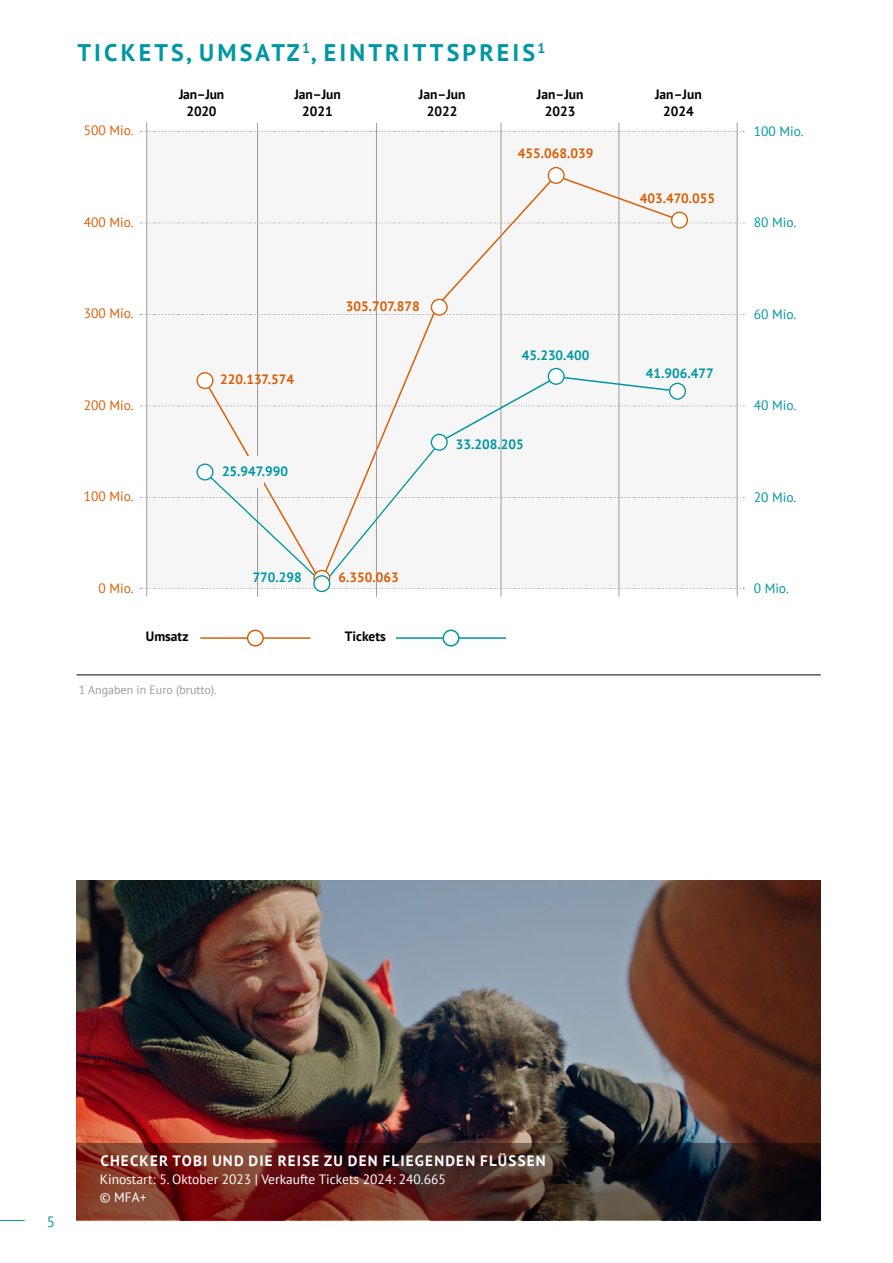
<style>
.page{position:relative;width:893px;height:1263px;background:#fff}
.page>*{position:absolute;margin:0;border:0;box-sizing:border-box;transform-origin:0 0}
.t1{font:700 24px "PT Sans";letter-spacing:.13em;color:#0097a4}
.t2{font:700 15px "PT Sans";letter-spacing:.08em;color:#fff}
.t3{font:15px "PT Sans";color:#0097a4}
.t4{font:700 13.5px/16.5px "PT Sans";color:#000;text-align:center}
.t5{font:13.5px/18px "PT Sans";color:#fff}
.t6{font:700 13.5px "PT Sans";color:#da5f06}
.t7{font:700 13.5px "PT Sans";color:#0097a4}
.t8{font:13.5px "PT Sans";color:#da5f06}
.t9{font:13.5px "PT Sans";color:#0097a4}
.t10{font:700 13.5px/16.5px "PT Sans";letter-spacing:-.02em;color:#000;text-align:center}
.t11{font:12px "PT Sans";color:#9d9d9c}
</style>
<div class="page">
<svg style="left:0;top:1220px;width:25px;height:1px"></svg>
<div style="left:147px;top:131px;width:590px;height:457px;background:#f6f6f6"></div>
<svg style="left:207px;top:224px;width:350px;height:151px"></svg>
<svg style="left:140px;top:131px;width:604px;height:1px"></svg>
<svg style="left:140px;top:314px;width:604px;height:1px"></svg>
<hr style="left:146px;top:122px;width:1px;height:474px;background:#9d9d9c">
<hr style="left:257px;top:123px;width:1px;height:474px;background:#9d9d9c">
<hr style="left:376px;top:123px;width:1px;height:474px;background:#9d9d9c">
<hr style="left:501px;top:123px;width:1px;height:474px;background:#9d9d9c">
<hr style="left:619px;top:123px;width:1px;height:474px;background:#9d9d9c">
<hr style="left:737px;top:123px;width:1px;height:474px;background:#9d9d9c">
<hr style="left:200px;top:637px;width:110px;height:2px;background:#da5f06">
<hr style="left:396px;top:637px;width:110px;height:2px;background:#0097a4">
<div style="left:248px;top:630px;width:15px;height:16px;background:#fff;border-radius:50%"></div>
<div style="left:247px;top:629px;width:17px;height:17px;border:2px solid #da5f06;border-radius:50%"></div>
<div style="left:443px;top:630px;width:16px;height:16px;background:#fff;border-radius:50%"></div>
<div style="left:442px;top:629px;width:17px;height:17px;border:2px solid #0097a4;border-radius:50%"></div>
<div style="left:196px;top:372px;width:17px;height:17px;border:1px solid #da5f06;border-radius:50%"></div>
<hr style="left:77px;top:674px;width:744px;height:1px;background:#000">
<svg style="left:431px;top:299px;width:16px;height:16px"></svg>
<div style="left:431px;top:299px;width:17px;height:17px;border:1px solid #da5f06;border-radius:50%"></div>
<div style="left:313px;top:575px;width:17px;height:17px;border:1px solid #0097a4;border-radius:50%"></div>
<img style="left:76px;top:881px;width:744px;height:340px">
<svg style="left:76px;top:1144px;width:744px;height:76px;background:#4a231f"></svg>
<svg style="left:140px;top:174px;width:604px;height:50px"></svg>
<div style="left:548px;top:168px;width:16px;height:15px;background:#fff;border-radius:50%"></div>
<div style="left:548px;top:167px;width:17px;height:17px;border:1px solid #da5f06;border-radius:50%"></div>
<svg style="left:672px;top:212px;width:15px;height:16px"></svg>
<div style="left:671px;top:212px;width:17px;height:17px;border:1px solid #da5f06;border-radius:50%"></div>
<svg style="left:140px;top:375px;width:604px;height:214px"></svg>
<svg style="left:548px;top:368px;width:16px;height:16px"></svg>
<div style="left:548px;top:368px;width:17px;height:17px;border:1px solid #0097a4;border-radius:50%"></div>
<div style="left:670px;top:383px;width:15px;height:16px;background:#fff;border-radius:50%"></div>
<div style="left:669px;top:383px;width:17px;height:17px;border:1px solid #0097a4;border-radius:50%"></div>
<h1 class="t1" style="left:77px;top:36px;width:469px">TICKETS, UMSATZ<sup>1</sup>, EINTRITTSPREIS<sup>1</sup></h1>
<p class="t8" style="left:84px;top:122px;width:50px">500 Mio.</p>
<p class="t8" style="left:84px;top:213px;width:50px">400 Mio.</p>
<p class="t10" style="left:179px;top:86px;width:46px">Jan–Jun<br>2020</p>
<p class="t4" style="left:294px;top:86px;width:48px">Jan–Jun<br>2021</p>
<p class="t4" style="left:419px;top:86px;width:48px">Jan–Jun<br>2022</p>
<p class="t4" style="left:537px;top:86px;width:48px">Jan–Jun<br>2023</p>
<p class="t4" style="left:655px;top:86px;width:48px">Jan–Jun<br>2024</p>
<p class="t6" style="left:518px;top:144px;width:77px">455.068.039</p>
<p class="t6" style="left:640px;top:189px;width:77px">403.470.055</p>
<p class="t8" style="left:84px;top:305px;width:50px">300 Mio.</p>
<p class="t8" style="left:84px;top:396px;width:50px">200 Mio.</p>
<p class="t8" style="left:84px;top:488px;width:50px">100 Mio.</p>
<p class="t6" style="left:220px;top:371px;width:75px">220.137.574</p>
<p class="t7" style="left:222px;top:462px;width:68px">25.947.990</p>
<p class="t6" style="left:346px;top:297px;width:75px">305.707.878</p>
<p class="t8" style="left:98px;top:579px;width:35px">0 Mio.</p>
<p class="t7" style="left:253px;top:568px;width:51px">770.298</p>
<p class="t6" style="left:339px;top:568px;width:62px">6.350.063</p>
<p class="t4" style="left:146px;top:628px;width:44px">Umsatz</p>
<p class="t4" style="left:345px;top:628px;width:42px">Tickets</p>
<p class="t7" style="left:522px;top:346px;width:69px">45.230.400</p>
<p class="t7" style="left:456px;top:435px;width:69px">33.208.205</p>
<p class="t7" style="left:646px;top:364px;width:69px">41.906.477</p>
<p class="t11" style="left:79px;top:682px;width:138px">1 Angaben in Euro (brutto).</p>
<p class="t9" style="left:754px;top:122px;width:50px">100 Mio.</p>
<p class="t9" style="left:754px;top:214px;width:43px">80 Mio.</p>
<p class="t9" style="left:754px;top:305px;width:43px">60 Mio.</p>
<p class="t9" style="left:754px;top:397px;width:43px">40 Mio.</p>
<p class="t9" style="left:754px;top:488px;width:43px">20 Mio.</p>
<p class="t9" style="left:754px;top:580px;width:35px">0 Mio.</p>
<p class="t3" style="left:47px;top:1212px;width:10px">5</p>
<p class="t2" style="left:100px;top:1151px;width:447px">CHECKER TOBI UND DIE REISE ZU DEN FLIEGENDEN FLÜSSEN</p>
<p class="t5" style="left:100px;top:1170px;width:348px">Kinostart: 5. Oktober 2023 | Verkaufte Tickets 2024: 240.665 © MFA+</p>
</div>
